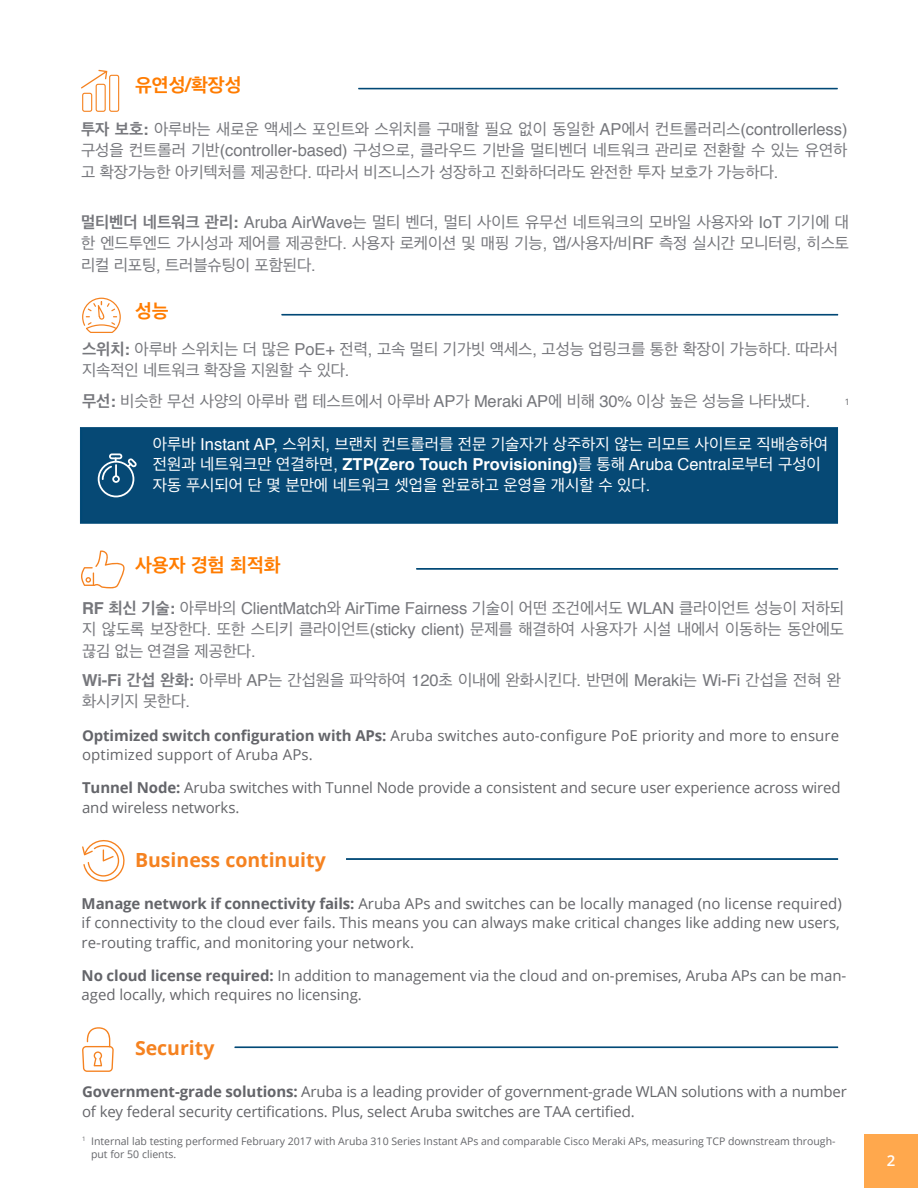
<style>
.page{position:relative;width:918px;height:1188px;background:#fff}
.page>*{position:absolute;margin:0;border:0;box-sizing:border-box;transform-origin:0 0}
.t1{font:700 19.5px "Open Sans";color:#f58220}
.t2{font:700 19.5px "Apple SD Gothic Neo";color:#ff7c00}
.t3{font:16.5px/21.5px "Apple SD Gothic Neo";letter-spacing:-.005em;color:#76777c}
.t4{font:16.5px "Apple SD Gothic Neo";color:#fff}
.t5{font:16.5px "Helvetica";letter-spacing:-.005em;color:#76777c}
.t6{font:700 16.5px "Helvetica";color:#fff}
.t7{font:15px/19.5px "Open Sans";letter-spacing:-.005em;color:#646569}
.t8{font:600 15px "Open Sans";color:#fff}
.t9{font:10.5px/13.5px "Open Sans";color:#646569}
.t10{font:8.7px "Open Sans";color:#646569}
.s1{font-family:"Helvetica"}
.s2{font-weight:700}
.s3{font-family:"Helvetica";font-weight:700}
.s4{font-family:"Apple SD Gothic Neo";font-weight:400}
.s5{font-weight:400}
.s6{font-family:"Apple SD Gothic Neo";font-weight:700}
.s7{font-family:"Apple SD Gothic Neo"}
.s8{font-weight:700;color:#64656a}
</style>
<div class="page">
<div style="left:864px;top:1134px;width:54px;height:54px;background:#ffa84d"></div>
<div style="left:80px;top:427px;width:758px;height:97px;background:#064975"></div>
<div style="left:81px;top:428px;width:756px;height:95px;border:1px solid #004876"></div>
<div style="left:81px;top:429px;width:756px;height:93px;border:1px solid #004876"></div>
<svg style="left:81px;top:70px;width:38px;height:42px"></svg>
<hr style="left:358px;top:88px;width:480px;height:1px;background:#004876">
<hr style="left:358px;top:89px;width:480px;height:1px;background:#004876">
<svg style="left:82px;top:298px;width:39px;height:35px"></svg>
<svg style="left:81px;top:550px;width:44px;height:38px"></svg>
<svg style="left:82px;top:840px;width:43px;height:42px"></svg>
<svg style="left:82px;top:1027px;width:32px;height:45px"></svg>
<hr style="left:282px;top:314px;width:556px;height:1px;background:#004876">
<hr style="left:282px;top:315px;width:556px;height:1px;background:#004876">
<hr style="left:416px;top:568px;width:422px;height:1px;background:#004876">
<hr style="left:416px;top:569px;width:422px;height:1px;background:#004876">
<hr style="left:346px;top:859px;width:492px;height:1px;background:#004876">
<hr style="left:235px;top:1047px;width:603px;height:1px;background:#004876">
<svg style="left:98px;top:453px;width:39px;height:44px;background:#3b7092"></svg>
<h1 class="t2" style="left:135px;top:74px;width:108px">유연성<span class="s1">/</span>확장성</h1>
<p class="t3" style="left:81px;top:119px;width:768px;text-align:justify"><span class="s2">투자 보호</span><span class="s3">:</span> 아루바는 새로운 액세스 포인트와 스위치를 구매할 필요 없이 동일한 <span class="s1">AP</span>에서 컨트롤러리스<span class="s1">(controllerless) </span>구성을 컨트롤러 기반<span class="s1">(controller-based)</span> 구성으로<span class="s1">,</span> 클라우드 기반을 멀티벤더 네트워크 관리로 전환할 수 있는 유연하 고 확장가능한 아키텍처를 제공한다<span class="s1">.</span> 따라서 비즈니스가 성장하고 진화하더라도 완전한 투자 보호가 가능하다<span class="s1">.</span></p>
<p class="t3" style="left:81px;top:212px;width:770px;text-align:justify"><span class="s2">멀티벤더 네트워크 관리</span><span class="s3">:</span> <span class="s1">Aruba AirWave</span>는 멀티 벤더<span class="s1">,</span> 멀티 사이트 유무선 네트워크의 모바일 사용자와 <span class="s1">IoT</span> 기기에 대 한 엔드투엔드 가시성과 제어를 제공한다<span class="s1">.</span> 사용자 로케이션 및 매핑 기능<span class="s1">,</span> 앱<span class="s1">/</span>사용자<span class="s1">/</span>비<span class="s1">RF</span> 측정 실시간 모니터링<span class="s1">,</span> 히스토 리컬 리포팅<span class="s1">,</span> 트러블슈팅이 포함된다<span class="s1">.</span></p>
<h1 class="t2" style="left:135px;top:300px;width:35px">성능</h1>
<p class="t3" style="left:82px;top:339px;width:758px"><span class="s2">스위치</span><span class="s3">:</span> 아루바 스위치는 더 많은 <span class="s1">PoE+</span> 전력<span class="s1">,</span> 고속 멀티 기가빗 액세스<span class="s1">,</span> 고성능 업링크를 통한 확장이 가능하다<span class="s1">.</span> 따라서 지속적인 네트워크 확장을 지원할 수 있다<span class="s1">.</span></p>
<p class="t3" style="left:82px;top:392px;width:730px"><span class="s2">무선</span><span class="s3">:</span> 비슷한 무선 사양의 아루바 랩 테스트에서 아루바 <span class="s1">AP</span>가 <span class="s1">Meraki AP</span>에 비해 <span class="s1">30%</span> 이상 높은 성능을 나타냈다<span class="s1">.</span></p>
<p class="t4" style="left:153px;top:435px;width:677px">아루바 <span class="s1">Instant AP,</span> 스위치<span class="s1">,</span> 브랜치 컨트롤러를 전문 기술자가 상주하지 않는 리모트 사이트로 직배송하여</p>
<p class="t6" style="left:153px;top:457px;width:669px"><span class="s4">전원과 네트워크만 연결하면</span><span class="s5">,</span> ZTP(Zero Touch Provisioning)<span class="s4">를 통해</span> <span class="s5">Aruba Central</span><span class="s4">로부터 구성이</span></p>
<p class="t4" style="left:153px;top:476px;width:499px">자동 푸시되어 단 몇 분만에 네트워크 셋업을 완료하고 운영을 개시할 수 있다<span class="s1">.</span></p>
<p class="t10" style="left:845px;top:396px;width:7px">1</p>
<h1 class="t2" style="left:135px;top:554px;width:147px">사용자 경험 최적화</h1>
<p class="t5" style="left:82px;top:601px;width:764px"><span class="s2">RF</span> <span class="s6">최신 기술</span><span class="s2">:</span> <span class="s7">아루바의</span> ClientMatch<span class="s7">와</span> AirTime Fairness <span class="s7">기술이 어떤 조건에서도</span> WLAN <span class="s7">클라이언트 성능이 저하되</span></p>
<p class="t3" style="left:82px;top:619px;width:764px">지 않도록 보장한다<span class="s1">.</span> 또한 스티키 클라이언트<span class="s1">(sticky client)</span> 문제를 해결하여 사용자가 시설 내에서 이동하는 동안에도 끊김 없는 연결을 제공한다<span class="s1">.</span></p>
<p class="t3" style="left:82px;top:670px;width:761px"><span class="s3">Wi-Fi</span> <span class="s2">간섭 완화</span><span class="s3">:</span> 아루바 <span class="s1">AP</span>는 간섭원을 파악하여 <span class="s1">120</span>초 이내에 완화시킨다<span class="s1">.</span> 반면에 <span class="s1">Meraki</span>는 <span class="s1">Wi-Fi</span> 간섭을 전혀 완 화시키지 못한다<span class="s1">.</span></p>
<p class="t7" style="left:82px;top:725px;width:759px"><span class="s8">Optimized switch configuration with APs:</span> Aruba switches auto-configure PoE priority and more to ensure optimized support of Aruba APs.</p>
<p class="t7" style="left:82px;top:778px;width:760px"><span class="s8">Tunnel Node:</span> Aruba switches with Tunnel Node provide a consistent and secure user experience across wired and wireless networks.</p>
<h1 class="t1" style="left:135px;top:846px;width:192px">Business continuity</h1>
<p class="t7" style="left:82px;top:893px;width:762px"><span class="s8">Manage network if connectivity fails:</span> Aruba APs and switches can be locally managed (no license required) if connectivity to the cloud ever fails. This means you can always make critical changes like adding new users, re-routing traffic, and monitoring your network.</p>
<p class="t7" style="left:82px;top:965px;width:766px"><span class="s8">No cloud license required:</span> In addition to management via the cloud and on-premises, Aruba APs can be man&shy;aged locally, which requires no licensing.</p>
<h1 class="t1" style="left:135px;top:1034px;width:81px">Security</h1>
<p class="t7" style="left:82px;top:1082px;width:766px"><span class="s8">Government-grade solutions:</span> Aruba is a leading provider of government-grade WLAN solutions with a number of key federal security certifications. Plus, select Aruba switches are TAA certified.</p>
<p class="t9" style="left:91px;top:1134px;width:746px;text-indent:-9px"><sup>1</sup> Internal lab testing performed February 2017 with Aruba 310 Series Instant APs and comparable Cisco Meraki APs, measuring TCP downstream through&shy;put for 50 clients.</p>
<p class="t8" style="left:887px;top:1150px;width:10px">2</p>
</div>
